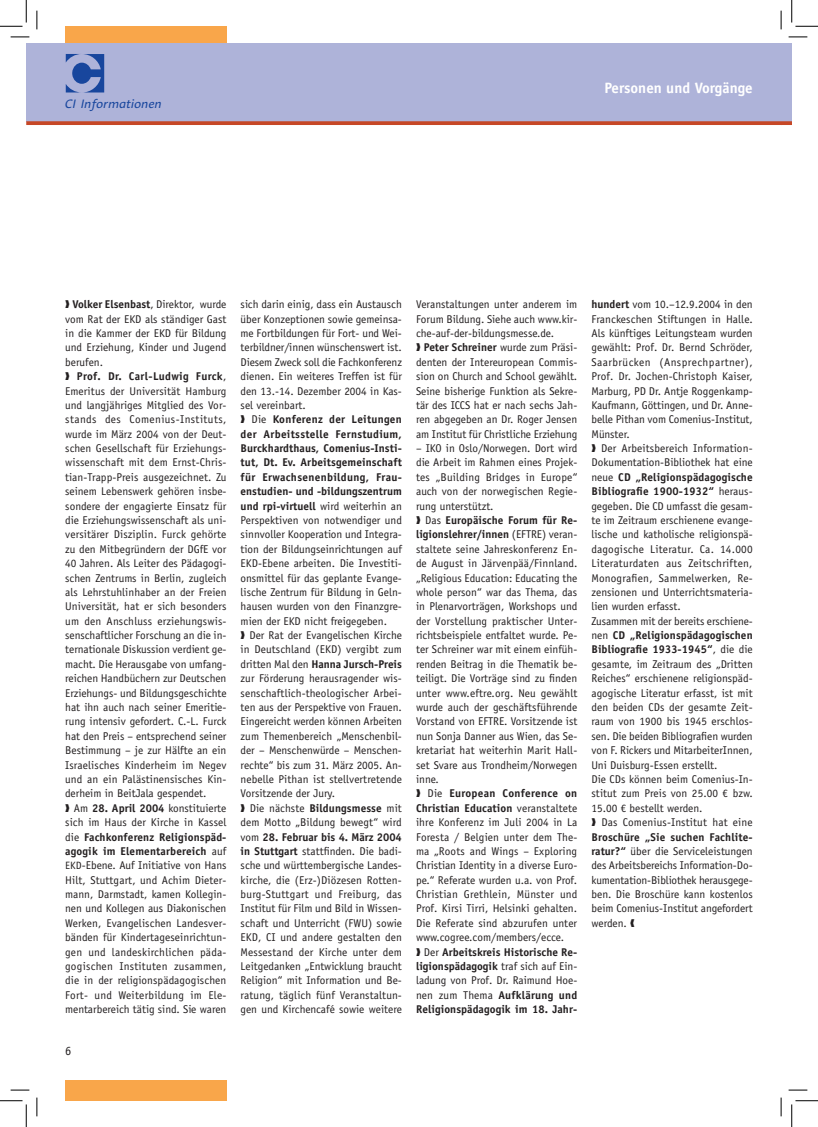
<style>
.page{position:relative;width:818px;height:1127px;background:#fff}
.page>*{position:absolute;margin:0;border:0;box-sizing:border-box;transform-origin:0 0}
.t1{font:700 15px "Officina Sans";color:#fff}
.t2{font:italic 12.5px "Linotype Aroma";color:#18469d}
.t3{font:12.5px "Officina Sans LT";color:#231f20}
.t4{font:11.25px/14.4px "Officina Sans LT";color:#231f20;text-align:justify}
.t5{font:700 11.25px/14.4px "Officina Sans";letter-spacing:.005em;color:#231f20}
.t6{font:700 11.25px "Officina Sans";letter-spacing:.03em;color:#231f20}
.s1{font-family:"Officina Sans LT";font-weight:400}
.s2{font-family:"Officina Sans";font-weight:700}
.s3{font-size:10.62px}
</style>
<div class="page">
<div style="left:65px;top:26px;width:162px;height:36px;background:#f9a64a"></div>
<div style="left:65px;top:1080px;width:161px;height:20px;background:#f9a64a"></div>
<div style="left:26px;top:44px;width:755px;height:78px;background:#aeb3d9"></div>
<svg style="left:26px;top:121px;width:755px;height:4px;background:#c44e31"></svg>
<svg style="left:66px;top:54px;width:38px;height:38px"></svg>
<div style="left:781px;top:44px;width:11px;height:78px;background:#aeb3d9"></div>
<svg style="left:781px;top:121px;width:11px;height:4px"></svg>
<svg style="left:11px;top:36px;width:18px;height:2px"></svg>
<svg style="left:788px;top:36px;width:19px;height:2px"></svg>
<svg style="left:11px;top:1089px;width:18px;height:1px"></svg>
<svg style="left:788px;top:1089px;width:19px;height:1px"></svg>
<svg style="left:36px;top:11px;width:2px;height:18px"></svg>
<svg style="left:36px;top:1097px;width:2px;height:18px"></svg>
<svg style="left:780px;top:11px;width:2px;height:18px"></svg>
<svg style="left:780px;top:1097px;width:2px;height:18px"></svg>
<svg style="left:0;top:0;width:27px;height:27px"></svg>
<svg style="left:0;top:1100px;width:27px;height:26px"></svg>
<svg style="left:791px;top:0;width:27px;height:27px"></svg>
<svg style="left:791px;top:1100px;width:27px;height:26px"></svg>
<p class="t2" style="left:65px;top:96px;width:98px">CI Informationen</p>
<h1 class="t1" style="left:604px;top:78px;width:150px">Personen und Vorgänge</h1>
<p class="t5" style="left:65px;top:297px;width:163px">→ Volker Elsenbast<span class="s1">, Direktor, wurde</span></p>
<p class="t4" style="left:65px;top:311px;width:163px">vom Rat der EKD als ständiger Gast in die Kammer der EKD für Bildung und Erziehung, Kinder und Jugend berufen.</p>
<p class="t6" style="left:65px;top:369px;width:163px">→ Prof. Dr. Carl-Ludwig Furck<span class="s1">,</span></p>
<p class="t4" style="left:65px;top:383px;width:163px">Emeritus der Universität Hamburg und langjähriges Mitglied des Vor&shy;stands des Comenius-Instituts, wurde im März 2004 von der Deut&shy;schen Gesellschaft für Erziehungs&shy;wissenschaft mit dem Ernst-Chris&shy;tian-Trapp-Preis ausgezeichnet. Zu seinem Lebenswerk gehören insbe&shy;sondere der engagierte Einsatz für die Erziehungswissenschaft als uni&shy;versitärer Disziplin. Furck gehörte zu den Mitbegründern der DGfE vor 40 Jahren. Als Leiter des Pädagogi&shy;schen Zentrums in Berlin, zugleich als Lehrstuhlinhaber an der Freien Universität, hat er sich besonders um den Anschluss erziehungswis&shy;senschaftlicher Forschung an die in&shy;ternationale Diskussion verdient ge&shy;macht. Die Herausgabe von umfang&shy;reichen Handbüchern zur Deutschen Erziehungs- und Bildungsgeschichte hat ihn auch nach seiner Emeritie&shy;rung intensiv gefordert. C.-L. Furck hat den Preis – entsprechend seiner Bestimmung – je zur Hälfte an ein Israelisches Kinderheim im Negev und an ein Palästinensisches Kin&shy;derheim in BeitJala gespendet.</p>
<p class="t4" style="left:65px;top:800px;width:163px">→ Am <span class="s2">28. April 2004</span> konstituierte sich im Haus der Kirche in Kassel</p>
<p class="t5" style="left:65px;top:829px;width:163px"><span class="s1">die</span> Fachkonferenz Religionspäd&shy;agogik im Elementarbereich <span class="s1">auf</span></p>
<p class="t4" style="left:65px;top:858px;width:163px"><span class="s3">EKD</span>-Ebene. Auf Initiative von Hans Hilt, Stuttgart, und Achim Dieter&shy;mann, Darmstadt, kamen Kollegin&shy;nen und Kollegen aus Diakonischen Werken, Evangelischen Landesver&shy;bänden für Kindertageseinrichtun&shy;gen und landeskirchlichen päda&shy;gogischen Instituten zusammen, die in der religionspädagogischen Fort- und Weiterbildung im Ele&shy;mentarbereich tätig sind. Sie waren</p>
<p class="t3" style="left:65px;top:1043px;width:8px">6</p>
<p class="t4" style="left:241px;top:297px;width:163px">sich darin einig, dass ein Austausch über Konzeptionen sowie gemeinsa&shy;me Fortbildungen für Fort- und Wei&shy;terbildner/innen wünschenswert ist.<br>Diesem Zweck soll die Fachkonferenz dienen. Ein weiteres Treffen ist für den 13.-14. Dezember 2004 in Kas&shy;sel vereinbart.</p>
<p class="t5" style="left:241px;top:412px;width:163px;text-align:justify">→ <span class="s1">Die</span> Konferenz der Leitungen der Arbeitsstelle Fernstudium, Burckhardthaus, Comenius-Insti&shy;tut, Dt. Ev. Arbeitsgemeinschaft für Erwachsenenbildung, Frau&shy;enstudien- und -bildungszentrum und rpi-virtuell <span class="s1">wird weiterhin an</span></p>
<p class="t4" style="left:241px;top:513px;width:163px">Perspektiven von notwendiger und sinnvoller Kooperation und Integra&shy;tion der Bildungseinrichtungen auf EKD-Ebene arbeiten. Die Investiti&shy;onsmittel für das geplante Evange&shy;lische Zentrum für Bildung in Geln&shy;hausen wurden von den Finanzgre&shy;mien der EKD nicht freigegeben.</p>
<p class="t4" style="left:241px;top:628px;width:163px">→ Der Rat der Evangelischen Kirche in Deutschland (EKD) vergibt zum</p>
<p class="t5" style="left:241px;top:656px;width:163px"><span class="s1">dritten Mal den</span> Hanna Jursch-Preis</p>
<p class="t4" style="left:241px;top:671px;width:163px">zur Förderung herausragender wis&shy;senschaftlich-theologischer Arbei&shy;ten aus der Perspektive von Frauen.<br>Eingereicht werden können Arbeiten zum Themenbereich „Menschenbil&shy;der – Menschenwürde – Menschen&shy;rechte“ bis zum 31. März 2005. An&shy;nebelle Pithan ist stellvertretende Vorsitzende der Jury.</p>
<p class="t4" style="left:241px;top:800px;width:163px">→ Die nächste <span class="s2">Bildungsmesse</span> mit dem Motto „Bildung bewegt“ wird</p>
<p class="t5" style="left:241px;top:829px;width:163px"><span class="s1">vom</span> 28. Februar bis 4. März 2004</p>
<p class="t4" style="left:241px;top:843px;width:163px"><span class="s2">in Stuttgart</span> stattfinden. Die badi&shy;sche und württembergische Landes&shy;kirche, die (Erz-)Diözesen Rotten&shy;burg-Stuttgart und Freiburg, das Institut für Film und Bild in Wissen&shy;schaft und Unterricht (FWU) sowie EKD, CI und andere gestalten den Messestand der Kirche unter dem Leitgedanken „Entwicklung braucht Religion“ mit Information und Be&shy;ratung, täglich fünf Veranstaltun&shy;gen und Kirchencafé sowie weitere</p>
<p class="t4" style="left:416px;top:297px;width:163px">Veranstaltungen unter anderem im Forum Bildung. Siehe auch www.kir&shy;che-auf-der-bildungsmesse.de.</p>
<p class="t5" style="left:416px;top:340px;width:163px">→ Peter Schreiner <span class="s1">wurde zum Präsi-</span></p>
<p class="t4" style="left:416px;top:355px;width:163px">denten der Intereuropean Commis&shy;sion on Church and School gewählt.<br>Seine bisherige Funktion als Sekre&shy;tär des ICCS hat er nach sechs Jah&shy;ren abgegeben an Dr. Roger Jensen am Institut für Christliche Erziehung</p>
<p class="t4" style="left:416px;top:441px;width:163px">– IKO in Oslo/Norwegen. Dort wird die Arbeit im Rahmen eines Projek&shy;tes „Building Bridges in Europe“ auch von der norwegischen Regie&shy;rung unterstützt.</p>
<p class="t5" style="left:416px;top:512px;width:163px">→ <span class="s1">Das</span> Europäische Forum für Re&shy;ligionslehrer/innen <span class="s1">(EFTRE) veran-</span></p>
<p class="t4" style="left:416px;top:541px;width:163px">staltete seine Jahreskonferenz En&shy;de August in Järvenpää/Finnland. „Religious Education: Educating the whole person“ war das Thema, das in Plenarvorträgen, Workshops und der Vorstellung praktischer Unter&shy;richtsbeispiele entfaltet wurde. Pe&shy;ter Schreiner war mit einem einfüh&shy;renden Beitrag in die Thematik be&shy;teiligt. Die Vorträge sind zu finden unter www.eftre.org. Neu gewählt wurde auch der geschäftsführende Vorstand von EFTRE. Vorsitzende ist nun Sonja Danner aus Wien, das Se&shy;kretariat hat weiterhin Marit Hall&shy;set Svare aus Trondheim/Norwegen inne.</p>
<p class="t5" style="left:416px;top:786px;width:163px">→ <span class="s1">Die</span> European Conference on<br>Christian Education <span class="s1">veranstaltete</span></p>
<p class="t4" style="left:416px;top:815px;width:163px">ihre Konferenz im Juli 2004 in La Foresta / Belgien unter dem The&shy;ma „Roots and Wings – Exploring Christian Identity in a diverse Euro&shy;pe.“ Referate wurden u.a. von Prof.<br>Christian Grethlein, Münster und Prof. Kirsi Tirri, Helsinki gehalten.<br>Die Referate sind abzurufen unter www.cogree.com/members/ecce.</p>
<p class="t5" style="left:416px;top:944px;width:163px">→ <span class="s1">Der</span> Arbeitskreis Historische Re&shy;ligionspädagogik <span class="s1">traf sich auf Ein-</span></p>
<p class="t4" style="left:416px;top:973px;width:163px">ladung von Prof. Dr. Raimund Hoe-</p>
<p class="t5" style="left:416px;top:987px;width:163px"><span class="s1">nen zum Thema</span> Aufklärung und<br>Religionspädagogik im 18. Jahr-</p>
<p class="t4" style="left:591px;top:297px;width:163px"><span class="s2">hundert</span> vom 10.–12.9.2004 in den Franckeschen Stiftungen in Halle.<br>Als künftiges Leitungsteam wurden gewählt: Prof. Dr. Bernd Schröder, Saarbrücken (Ansprechpartner), Prof. Dr. Jochen-Christoph Kaiser, Marburg, PD Dr. Antje Roggenkamp-Kaufmann, Göttingen, und Dr. Anne&shy;belle Pithan vom Comenius-Institut, Münster.</p>
<p class="t4" style="left:591px;top:441px;width:163px">→ Der Arbeitsbereich Information-<br>Dokumentation-Bibliothek hat eine</p>
<p class="t5" style="left:591px;top:469px;width:163px"><span class="s1">neue</span> CD „Religionspädagogische<br>Bibliografie 1900-1932“ <span class="s1">heraus-</span></p>
<p class="t4" style="left:591px;top:498px;width:163px;text-align:left">gegeben. Die CD umfasst die gesam&shy;te im Zeitraum erschienene evange&shy;lische und katholische religionspä&shy;dagogische Literatur. Ca. 14.000<br>Literaturdaten aus Zeitschriften, Monografien, Sammelwerken, Re&shy;zensionen und Unterrichtsmateria&shy;lien wurden erfasst.<br>Zusammen mit der bereits erschiene-</p>
<p class="t5" style="left:591px;top:627px;width:163px"><span class="s1">nen</span> CD „Religionspädagogischen<br>Bibliografie 1933-1945“<span class="s1">, die die</span></p>
<p class="t4" style="left:591px;top:656px;width:163px;text-align:left">gesamte, im Zeitraum des „Dritten Reiches“ erschienene religionspäd&shy;agogische Literatur erfasst, ist mit den beiden CDs der gesamte Zeit&shy;raum von 1900 bis 1945 erschlos&shy;sen. Die beiden Bibliografien wurden von F. Rickers und MitarbeiterInnen, Uni Duisburg-Essen erstellt.<br>Die CDs können beim Comenius-In&shy;stitut zum Preis von 25.00 € bzw.<br>15.00 € bestellt werden.</p>
<p class="t4" style="left:591px;top:815px;width:163px">→ Das Comenius-Institut hat eine</p>
<p class="t5" style="left:591px;top:829px;width:163px">Broschüre „Sie suchen Fachlite-</p>
<p class="t4" style="left:591px;top:843px;width:163px"><span class="s2">ratur?“</span> über die Serviceleistungen des Arbeitsbereichs Information-Do&shy;kumentation-Bibliothek herausgege&shy;ben. Die Broschüre kann kostenlos beim Comenius-Institut angefordert werden.</p>
</div>
